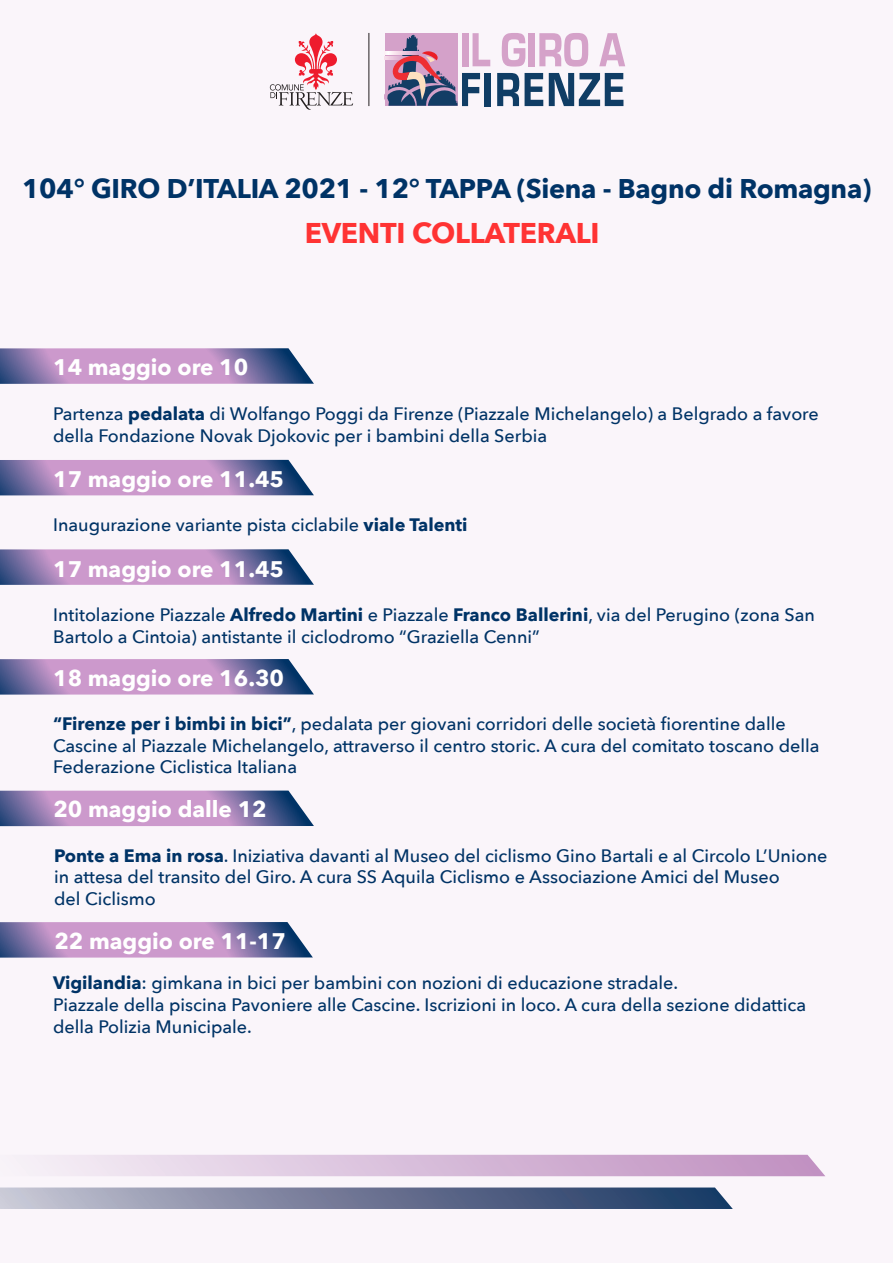
<style>
.page{position:relative;width:893px;height:1263px;background:#faf5fa}
.page>*{position:absolute;margin:0;border:0;box-sizing:border-box;transform-origin:0 0}
.t1{font:700 28.5px "Avenir Next";letter-spacing:-.01em;color:#f33}
.t2{font:700 27px "Avenir Next";letter-spacing:-.01em;color:#036}
.t3{font:700 22.5px "Avenir Next";color:#fff}
.t4{font:500 18px/21.6px "Avenir Next";color:#036}
.s1{font-weight:700}
</style>
<div class="page">
<svg style="left:502px;top:33px;width:23px;height:34px"></svg>
<div style="left:529px;top:33px;width:6px;height:33px;background:#d5a2c9"></div>
<svg style="left:539px;top:33px;width:49px;height:34px"></svg>
<svg style="left:599px;top:33px;width:26px;height:33px"></svg>
<svg style="left:385px;top:33px;width:105px;height:73px"></svg>
<div style="left:485px;top:73px;width:6px;height:33px;background:#103d65"></div>
<svg style="left:497px;top:73px;width:22px;height:33px"></svg>
<svg style="left:525px;top:73px;width:18px;height:33px"></svg>
<svg style="left:549px;top:73px;width:74px;height:33px"></svg>
<svg style="left:270px;top:33px;width:83px;height:77px"></svg>
<hr style="left:369px;top:33px;width:1px;height:73px;background:#231f20">
<svg style="left:55px;top:1155px;width:770px;height:21px;background:#d8bcda"></svg>
<svg style="left:0;top:1187px;width:733px;height:22px;background:#737e9b"></svg>
<svg style="left:0;top:348px;width:314px;height:36px;background:#a488b9"></svg>
<svg style="left:0;top:460px;width:314px;height:35px;background:#a387b8"></svg>
<svg style="left:0;top:549px;width:314px;height:36px;background:#a488b9"></svg>
<svg style="left:0;top:659px;width:314px;height:36px;background:#a488b9"></svg>
<svg style="left:0;top:790px;width:314px;height:36px;background:#a489b9"></svg>
<svg style="left:0;top:922px;width:313px;height:35px;background:#a488b9"></svg>
<p class="t2" style="left:22px;top:165px;width:851px">104° GIRO D’ITALIA 2021 - 12° TAPPA (Siena - Bagno di Romagna)</p>
<p class="t1" style="left:305px;top:208px;width:296px">EVENTI COLLATERALI</p>
<p class="t3" style="left:53px;top:348px;width:197px">14 maggio ore 10</p>
<p class="t4" style="left:53px;top:402px;width:767px">Partenza <span class="s1">pedalata</span> di Wolfango Poggi da Firenze (Piazzale Michelangelo) a Belgrado a favore della Fondazione Novak Djokovic per i bambini della Serbia</p>
<p class="t3" style="left:53px;top:459px;width:232px">17 maggio ore 11.45</p>
<p class="t4" style="left:53px;top:514px;width:416px">Inaugurazione variante pista ciclabile <span class="s1">viale Talenti</span></p>
<p class="t3" style="left:53px;top:549px;width:232px">17 maggio ore 11.45</p>
<p class="t4" style="left:53px;top:603px;width:763px">Intitolazione Piazzale <span class="s1">Alfredo Martini</span> e Piazzale <span class="s1">Franco Ballerini</span>, via del Perugino (zona San<br>Bartolo a Cintoia) antistante il ciclodromo “Graziella Cenni”</p>
<p class="t3" style="left:53px;top:658px;width:232px">18 maggio ore 16.30</p>
<p class="t4" style="left:53px;top:712px;width:768px"><span class="s1">“Firenze per i bimbi in bici”</span>, pedalata per giovani corridori delle società fiorentine dalle<br>Cascine al Piazzale Michelangelo, attraverso il centro storic. A cura del comitato toscano della<br>Federazione Ciclistica Italiana</p>
<p class="t3" style="left:53px;top:790px;width:215px">20 maggio dalle 12</p>
<p class="t4" style="left:54px;top:844px;width:775px"><span class="s1">Ponte a Ema in rosa</span>. Iniziativa davanti al Museo del ciclismo Gino Bartali e al Circolo L’Unione in attesa del transito del Giro. A cura SS Aquila Ciclismo e Associazione Amici del Museo</p>
<p class="t4" style="left:54px;top:887px;width:103px">del Ciclismo</p>
<p class="t3" style="left:54px;top:921px;width:233px">22 maggio ore 11-17</p>
<p class="t4" style="left:53px;top:972px;width:627px"><span class="s1">Vigilandia</span>: gimkana in bici per bambini con nozioni di educazione stradale.</p>
<p class="t4" style="left:53px;top:993px;width:754px">Piazzale della piscina Pavoniere alle Cascine. Iscrizioni in loco. A cura della sezione didattica della Polizia Municipale.</p>
</div>
